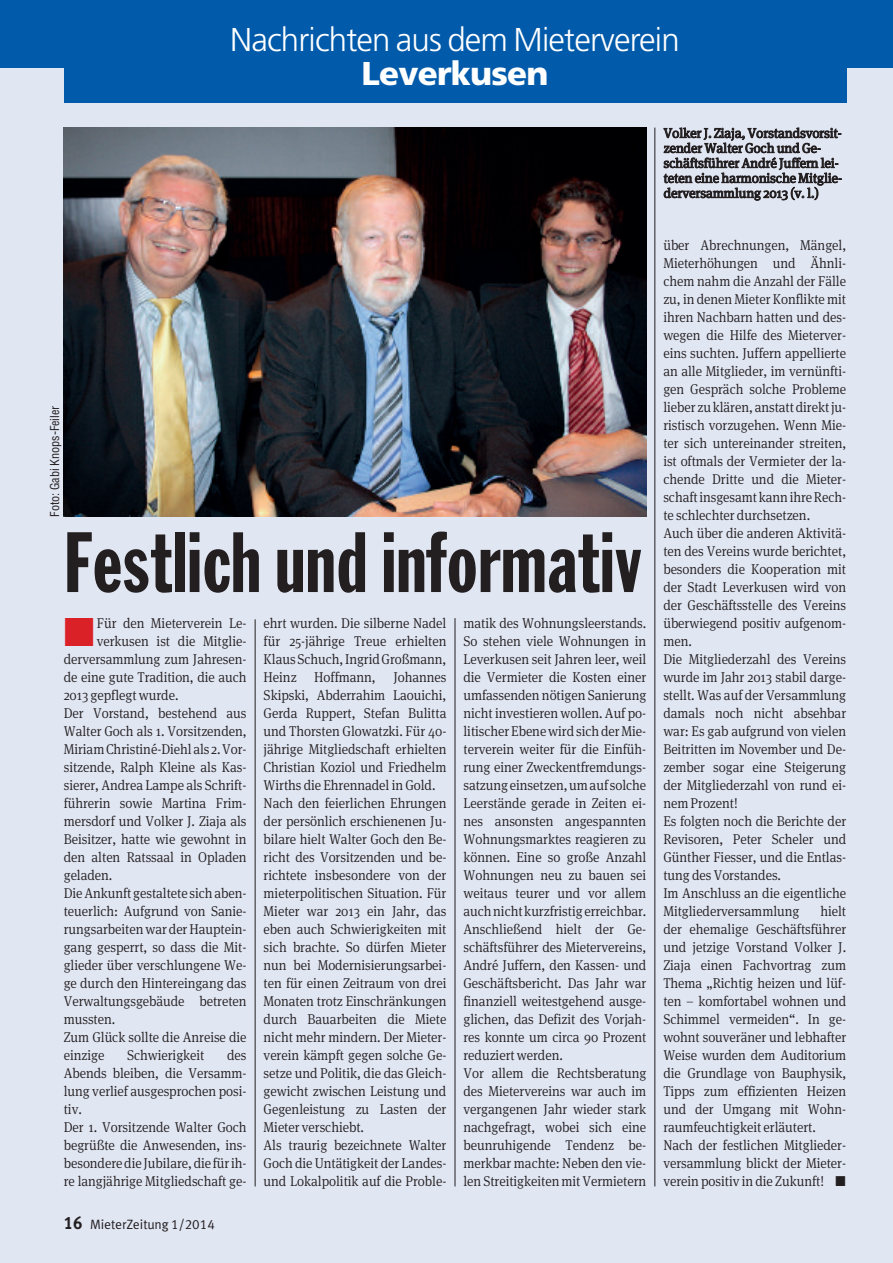
<style>
.page{position:relative;width:893px;height:1263px;background:#e1e6f3}
.page>*{position:absolute;margin:0;border:0;box-sizing:border-box;transform-origin:0 0}
.t1{font:84px "Franklin Gothic Extra Cond";letter-spacing:.01em;color:#231f20}
.t2{font:300 33px "Frutiger";letter-spacing:-.025em;color:#fff}
.t3{font:900 33px "Frutiger";letter-spacing:-.025em;color:#fff}
.t4{font:300 14.25px/18px "Meta Serif OT";letter-spacing:-.005em;color:#231f20;scale:.94 1}
.t5{font:300 13.5px/15px "Meta Serif OT";letter-spacing:-.005em;color:#231f20}
.t6{font:13.5px "VZ Meta LF";color:#231f20}
.t7{font:condensed 12px "Helvetica";color:#231f20}
.s1{color:#db2128}
.s2{font-weight:700;font-size:18px}
</style>
<div class="page">
<hr style="left:255px;top:619px;width:1px;height:567px;background:#231f20">
<hr style="left:455px;top:618px;width:1px;height:568px;background:#231f20">
<hr style="left:655px;top:128px;width:1px;height:1058px;background:#231f20">
<div style="left:64px;top:60px;width:782px;height:42px;background:#015aaa"></div>
<div style="left:0;top:0;width:893px;height:67px;background:#015aaa"></div>
<img style="left:64px;top:128px;width:582px;height:389px">
<h2 class="t2" style="left:230px;top:26px;width:451px">Nachrichten aus dem Mieterverein</h2>
<h2 class="t3" style="left:362px;top:60px;width:188px">Leverkusen</h2>
<p class="t7" style="left:48px;top:517px;width:113px;rotate:-90deg">Foto: Gabi Knops-Feiler</p>
<h1 class="t1" style="left:64px;top:532px;width:579px">Festlich und informativ</h1>
<p class="t4" style="left:64px;top:615px;width:196px"><span class="s1">■</span> Für den Mieterverein Le-</p>
<p class="t4" style="left:264px;top:615px;width:196px">ehrt wurden. Die silberne Nadel für 25-jährige Treue erhielten<br>KlausSchuch,IngridGroßmann,<br>Heinz Hoffmann, Johannes<br>Skipski, Abderrahim Laouichi,<br>Gerda Ruppert, Stefan Bulitta und Thorsten Glowatzki. Für 40- jährige Mitgliedschaft erhielten<br>Christian Koziol und Friedhelm<br>Wirths die Ehrennadel in Gold.<br>Nach den feierlichen Ehrungen der persönlich erschienenen Ju&shy;bilare hielt Walter Goch den Be&shy;richt des Vorsitzenden und be&shy;richtete insbesondere von der mieterpolitischen Situation. Für<br>Mieter war 2013 ein Jahr, das eben auch Schwierigkeiten mit sich brachte. So dürfen Mieter nun bei Modernisierungsarbei&shy;ten für einen Zeitraum von drei<br>Monaten trotz Einschränkungen durch Bauarbeiten die Miete nicht mehr mindern. Der Mieter&shy;verein kämpft gegen solche Ge&shy;setze und Politik, die das Gleich&shy;gewicht zwischen Leistung und<br>Gegenleistung zu Lasten der<br>Mieter verschiebt.<br>Als traurig bezeichnete Walter<br>Goch die Untätigkeit der Landes&shy;und Lokalpolitik auf die Proble-</p>
<p class="t4" style="left:463px;top:616px;width:196px">matik des Wohnungsleerstands.<br>So stehen viele Wohnungen in<br>Leverkusen seit Jahren leer, weil die Vermieter die Kosten einer umfassenden nötigen Sanierung nicht investieren wollen. Auf po&shy;litischerEbenewirdsichder Mie&shy;terverein weiter für die Einfüh&shy;rung einer Zweckentfremdungs&shy;satzungeinsetzen,umauf solche<br>Leerstände gerade in Zeiten ei&shy;nes ansonsten angespannten<br>Wohnungsmarktes reagieren zu können. Eine so große Anzahl<br>Wohnungen neu zu bauen sei weitaus teurer und vor allem auchnichtkurzfristigerreichbar.<br>Anschließend hielt der Ge&shy;schäftsführer des Mietervereins,<br>André Juffern, den Kassen- und<br>Geschäftsbericht. Das Jahr war finanziell weitestgehend ausge&shy;glichen, das Defizit des Vorjah&shy;res konnte um circa 90 Prozent reduziert werden.<br>Vor allem die Rechtsberatung des Mietervereins war auch im vergangenen Jahr wieder stark nachgefragt, wobei sich eine beunruhigende Tendenz be&shy;merkbar machte: Neben den vie&shy;len Streitigkeiten mitVermietern</p>
<p class="t4" style="left:97px;top:633px;width:161px">verkusen ist die Mitglie-</p>
<p class="t4" style="left:64px;top:651px;width:196px">derversammlung zum Jahresen-</p>
<p class="t4" style="left:64px;top:669px;width:196px">de eine gute Tradition, die auch</p>
<p class="t4" style="left:64px;top:687px;width:124px">2013 gepflegt wurde.</p>
<p class="t4" style="left:64px;top:705px;width:196px">Der Vorstand, bestehend aus</p>
<p class="t4" style="left:64px;top:723px;width:196px">Walter Goch als 1. Vorsitzenden,</p>
<p class="t4" style="left:64px;top:741px;width:196px">MiriamChristiné-Diehlals 2.Vor-</p>
<p class="t4" style="left:64px;top:759px;width:196px">sitzende, Ralph Kleine als Kas-</p>
<p class="t4" style="left:64px;top:777px;width:196px">sierer, Andrea Lampe als Schrift-</p>
<p class="t4" style="left:64px;top:795px;width:196px">führerin sowie Martina Frim-</p>
<p class="t4" style="left:64px;top:813px;width:196px">mersdorf und Volker J. Ziaja als</p>
<p class="t4" style="left:64px;top:831px;width:196px">Beisitzer, hatte wie gewohnt in</p>
<p class="t4" style="left:64px;top:849px;width:196px">den alten Ratssaal in Opladen</p>
<p class="t4" style="left:64px;top:867px;width:53px">geladen.</p>
<p class="t4" style="left:64px;top:885px;width:196px">DieAnkunft gestaltete sichaben-</p>
<p class="t4" style="left:64px;top:903px;width:196px">teuerlich: Aufgrund von Sanie-</p>
<p class="t4" style="left:64px;top:921px;width:196px">rungsarbeitenwar der Hauptein-</p>
<p class="t4" style="left:64px;top:939px;width:196px">gang gesperrt, so dass die Mit-</p>
<p class="t4" style="left:64px;top:957px;width:196px">glieder über verschlungene We-</p>
<p class="t4" style="left:64px;top:975px;width:196px">ge durch den Hintereingang das</p>
<p class="t4" style="left:64px;top:993px;width:196px">Verwaltungsgebäude betreten</p>
<p class="t4" style="left:64px;top:1011px;width:56px">mussten.</p>
<p class="t4" style="left:64px;top:1029px;width:196px">Zum Glück sollte die Anreise die</p>
<p class="t4" style="left:64px;top:1047px;width:45px">einzige</p>
<p class="t4" style="left:127px;top:1047px;width:84px">Schwierigkeit</p>
<p class="t4" style="left:64px;top:1047px;width:196px;text-indent:163px">des<br>Abends bleiben, die Versamm&shy;lung verlief ausgesprochen posi&shy;tiv.<br>Der 1. Vorsitzende Walter Goch begrüßte die Anwesenden, ins&shy;besonderedie Jubilare,die fürih&shy;re langjährige Mitgliedschaft ge-</p>
<p class="t6" style="left:64px;top:1216px;width:153px"><span class="s2">16</span> MieterZeitung 1/2014</p>
<p class="t5" style="left:664px;top:127px;width:180px">Volker J. Ziaja, Vorstandsvorsit&shy;zender Walter Goch und Ge&shy;schäftsführer André Juffern lei&shy;teten eine harmonische Mitglie&shy;derversammlung 2013 (v. l.)</p>
<p class="t4" style="left:663px;top:238px;width:196px">über Abrechnungen, Mängel,<br>Mieterhöhungen und Ähnli&shy;chem nahm die Anzahl der Fälle zu, in denen Mieter Konflikte mit ihren Nachbarn hatten und des&shy;wegen die Hilfe des Mieterver&shy;eins suchten. Juffern appellierte an alle Mitglieder, im vernünfti&shy;gen Gespräch solche Probleme lieber zuklären, anstattdirektju&shy;ristisch vorzugehen. Wenn Mie&shy;ter sich untereinander streiten, ist oftmals der Vermieter der la&shy;chende Dritte und die Mieter&shy;schaftinsgesamtkannihreRech&shy;te schlechter durchsetzen.<br>Auch über die anderen Aktivitä&shy;ten des Vereins wurde berichtet, besonders die Kooperation mit der Stadt Leverkusen wird von der Geschäftsstelle des Vereins überwiegend positiv aufgenom&shy;men.<br>Die Mitgliederzahl des Vereins wurde im Jahr 2013 stabil darge&shy;stellt. Was auf der Versammlung damals noch nicht absehbar war: Es gab aufgrund von vielen<br>Beitritten im November und De&shy;zember sogar eine Steigerung der Mitgliederzahl von rund ei&shy;nem Prozent!<br>Es folgten noch die Berichte der<br>Revisoren, Peter Scheler und<br>Günther Fiesser, und die Entlas&shy;tung des Vorstandes.<br>Im Anschluss an die eigentliche<br>Mitgliederversammlung</p>
<p class="t4" style="left:663px;top:904px;width:196px;text-indent:157px">hielt der ehemalige Geschäftsführer und jetzige Vorstand Volker J.<br>Ziaja einen Fachvortrag zum<br>Thema „Richtig heizen und lüf&shy;ten – komfortabel wohnen und<br>Schimmel vermeiden“. In ge&shy;wohnt souveräner und lebhafter<br>Weise wurden dem Auditorium die Grundlage von Bauphysik,<br>Tipps zum effizienten Heizen und der Umgang mit Wohn&shy;raumfeuchtigkeit erläutert.<br>Nach der festlichen Mitglieder&shy;versammlung blickt der Mieter&shy;verein positiv in die Zukunft! ■</p>
</div>
